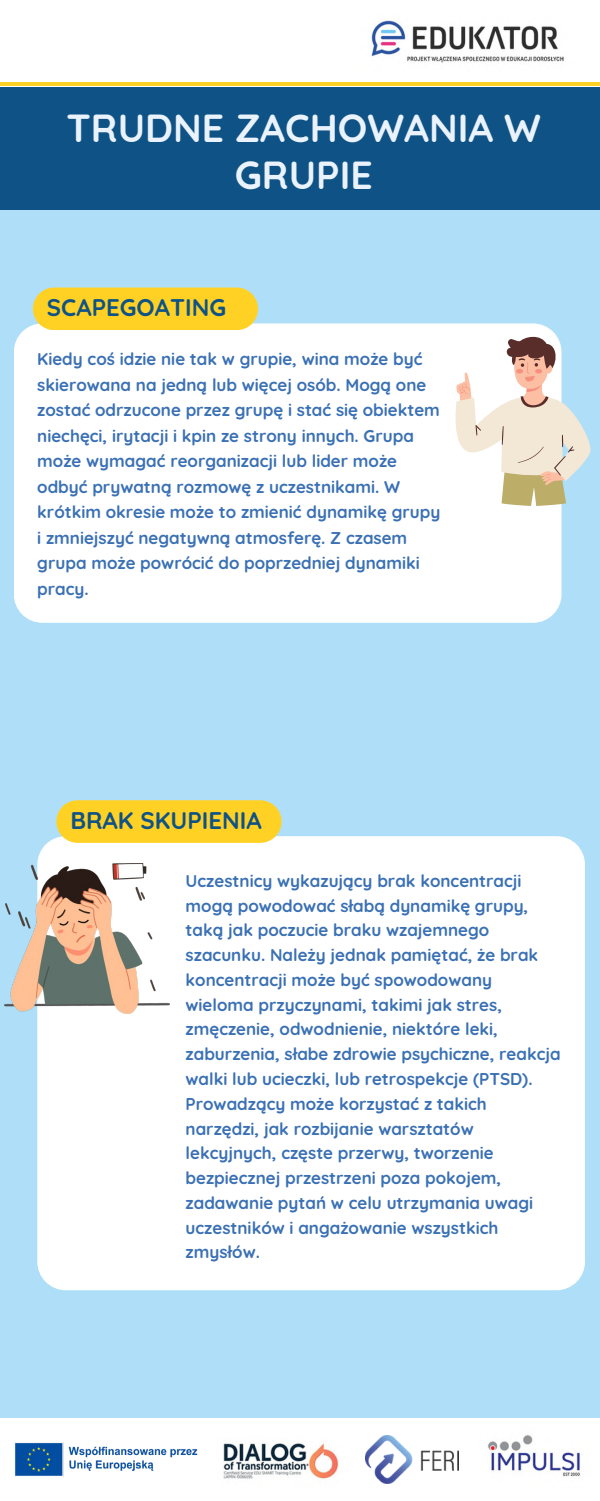
<style>
.page{position:relative;width:600px;height:1501px;background:#fff}
.page>*{position:absolute;margin:0;border:0;box-sizing:border-box;transform-origin:0 0}
.t1{font:700 39px/46.5px "Quicksand";color:#eaf3fc;text-align:center}
.t2{font:700 24px "Quicksand";color:#0f5286}
.t3{font:700 17px/24.8px "Quicksand";color:#3a70b4}
</style>
<div class="page">
<div style="left:0;top:0;width:600px;height:1500px;background:#afdff8"></div>
<div style="left:0;top:1418px;width:600px;height:82px;background:#fff"></div>
<div style="left:0;top:86px;width:600px;height:124px;background:#0f5286"></div>
<div style="left:0;top:0;width:600px;height:86px;background:#fff"></div>
<img style="left:371px;top:20px;width:193px;height:43px">
<img style="left:223px;top:1443px;width:116px;height:36px">
<img style="left:487px;top:1435px;width:94px;height:42px">
<img style="left:366px;top:1435px;width:93px;height:48px">
<hr style="left:0;top:83px;width:600px;height:3px;background:#ffd124">
<div style="left:14px;top:323px;width:548px;height:299px;background:#fff"></div>
<div style="left:33px;top:287px;width:225px;height:43px;background:#ffd124"></div>
<svg style="left:456px;top:334px;width:134px;height:172px;background:#e1ddd4"></svg>
<div style="left:37px;top:836px;width:548px;height:453px;background:#fff"></div>
<div style="left:56px;top:800px;width:226px;height:42px;background:#ffd124"></div>
<img style="left:4px;top:863px;width:165px;height:150px">
<img style="left:15px;top:1442px;width:183px;height:34px">
<p class="t1" style="left:67px;top:104px;width:476px">TRUDNE ZACHOWANIA W<br>GRUPIE</p>
<p class="t2" style="left:47px;top:292px;width:181px">SCAPEGOATING</p>
<p class="t3" style="left:37px;top:346px;width:405px;line-height:25.5px">Kiedy coś idzie nie tak w grupie, wina może być skierowana na jedną lub więcej osób. Mogą one zostać odrzucone przez grupę i stać się obiektem niechęci, irytacji i kpin ze strony innych. Grupa może wymagać reorganizacji lub lider może odbyć prywatną rozmowę z uczestnikami. W krótkim okresie może to zmienić dynamikę grupy i zmniejszyć negatywną atmosferę. Z czasem grupa może powrócić do poprzedniej dynamiki pracy.</p>
<p class="t2" style="left:70px;top:804px;width:193px">BRAK SKUPIENIA</p>
<p class="t3" style="left:186px;top:867px;width:377px">Uczestnicy wykazujący brak koncentracji mogą powodować słabą dynamikę grupy, taką jak poczucie braku wzajemnego szacunku. Należy jednak pamiętać, że brak koncentracji może być spowodowany wieloma przyczynami, takimi jak stres, zmęczenie, odwodnienie, niektóre leki, zaburzenia, słabe zdrowie psychiczne, reakcja walki lub ucieczki, lub retrospekcje (PTSD).<br>Prowadzący może korzystać z takich narzędzi, jak rozbijanie warsztatów lekcyjnych, częste przerwy, tworzenie bezpiecznej przestrzeni poza pokojem, zadawanie pytań w celu utrzymania uwagi uczestników i angażowanie wszystkich zmysłów.</p>
</div>
